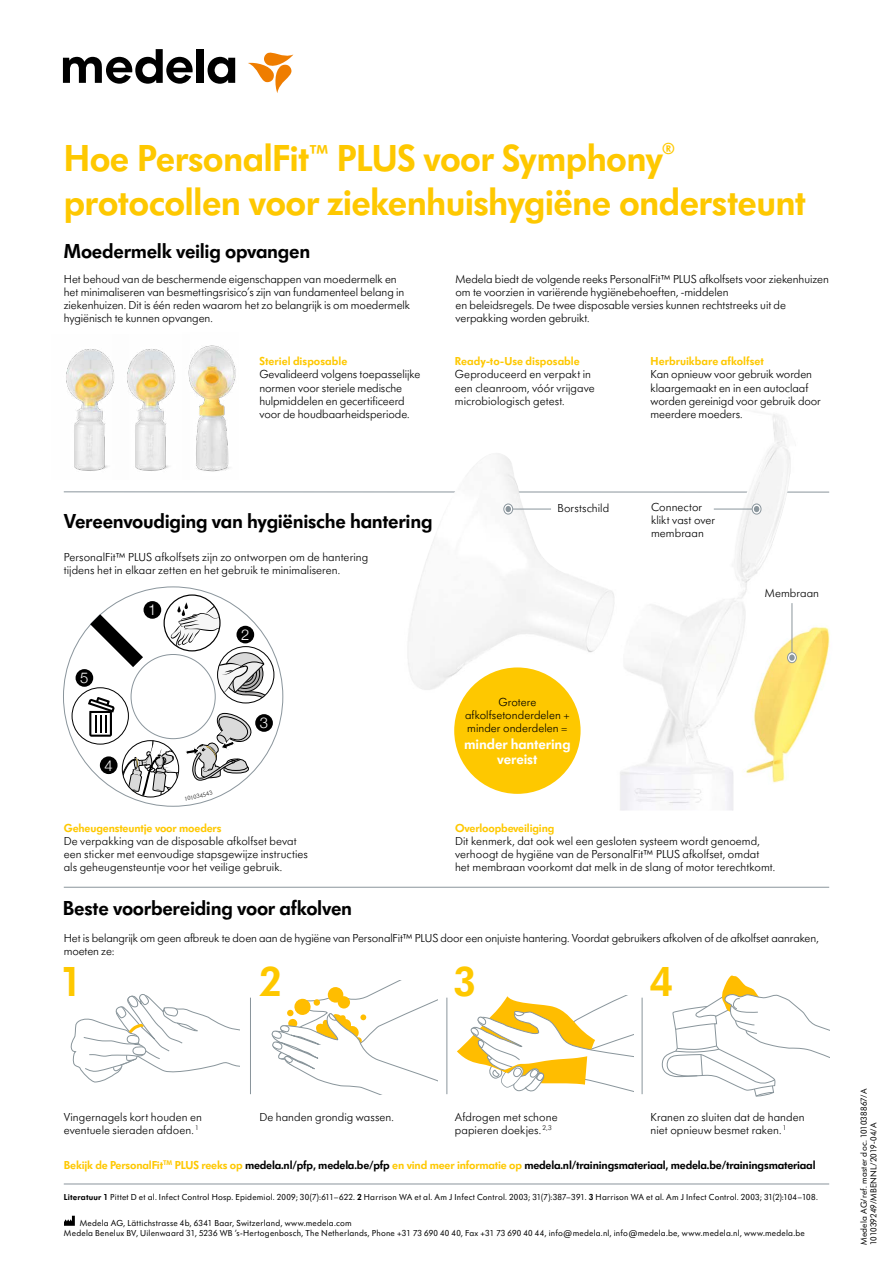
<style>
.page{position:relative;width:893px;height:1263px;background:#fff}
.page>*{position:absolute;margin:0;border:0;box-sizing:border-box;transform-origin:0 0}
.t1{font:600 43.5px "Futura SB Medela";color:#fec800}
.t2{font:600 39px "Futura SB Medela";letter-spacing:-.015em;color:#fec800}
.t3{font:600 21px "Futura SB Medela";letter-spacing:-.015em;color:#000}
.t4{font:600 16.5px "Futura SB Medela";color:#fec800}
.t5{font:600 15px/15px "Futura SB Medela";letter-spacing:-.005em;color:#fff;text-align:center}
.t6{font:300 14.85px "Helvetica Neue";color:#fff}
.t7{font:300 12px/13.2px "Futura SB Medela";color:#000}
.t8{font:600 12px "Futura SB Medela";letter-spacing:-.01em;color:#000}
.t9{font:600 12px "Futura SB Medela";color:#fec800}
.t10{font:9px/9.9px "Futura SB Medela";letter-spacing:.02em;color:#000}
.s1{color:#fec800}
.s2{font-weight:600}
</style>
<div class="page">
<hr style="left:64px;top:491px;width:765px;height:1px;background:#8a959c">
<img style="left:402px;top:453px;width:223px;height:358px">
<img style="left:546px;top:414px;width:284px;height:396px">
<img style="left:739px;top:623px;width:91px;height:162px">
<img style="left:66px;top:349px;width:46px;height:122px">
<img style="left:112px;top:349px;width:64px;height:122px">
<img style="left:188px;top:345px;width:48px;height:127px">
<div style="left:196px;top:49px;width:7px;height:34px;background:#000"></div>
<svg style="left:208px;top:57px;width:27px;height:27px"></svg>
<svg style="left:63px;top:49px;width:130px;height:35px"></svg>
<svg style="left:248px;top:52px;width:45px;height:41px"></svg>
<svg style="left:70px;top:994px;width:170px;height:89px"></svg>
<svg style="left:271px;top:980px;width:167px;height:114px"></svg>
<svg style="left:457px;top:995px;width:176px;height:97px"></svg>
<svg style="left:662px;top:975px;width:167px;height:122px"></svg>
<div style="left:144px;top:601px;width:17px;height:18px;background:#000;border-radius:50%"></div>
<div style="left:76px;top:669px;width:17px;height:18px;background:#000;border-radius:50%"></div>
<div style="left:100px;top:756px;width:18px;height:18px;background:#000;border-radius:50%"></div>
<div style="left:255px;top:714px;width:18px;height:18px;background:#000;border-radius:50%"></div>
<div style="left:72px;top:687px;width:57px;height:57px;border:1px solid #000;border-radius:50%"></div>
<svg style="left:88px;top:697px;width:27px;height:40px"></svg>
<svg style="left:171px;top:599px;width:97px;height:104px"></svg>
<div style="left:164px;top:594px;width:57px;height:57px;border:1px solid #000;border-radius:50%"></div>
<svg style="left:90px;top:614px;width:53px;height:53px"></svg>
<svg style="left:185px;top:711px;width:71px;height:71px"></svg>
<svg style="left:122px;top:741px;width:57px;height:55px"></svg>
<div style="left:122px;top:740px;width:57px;height:57px;border:1px solid #000;border-radius:50%"></div>
<div style="left:454px;top:667px;width:127px;height:127px;background:#fec800;border-radius:50%"></div>
<hr style="left:250px;top:998px;width:1px;height:96px;background:#8a959c">
<hr style="left:446px;top:998px;width:1px;height:96px;background:#8a959c">
<hr style="left:642px;top:998px;width:1px;height:96px;background:#8a959c">
<hr style="left:64px;top:887px;width:765px;height:1px;background:#8a959c">
<hr style="left:714px;top:509px;width:38px;height:1px;background:#8a959c">
<div style="left:752px;top:504px;width:9px;height:10px;border:1px solid #8a959c;border-radius:50%"></div>
<svg style="left:754px;top:506px;width:5px;height:6px"></svg>
<hr style="left:792px;top:603px;width:1px;height:49px;background:#8a959c">
<div style="left:787px;top:652px;width:10px;height:11px;border:1px solid #8a959c;border-radius:50%"></div>
<div style="left:789px;top:654px;width:6px;height:7px;background:#8a959c;border-radius:50%"></div>
<hr style="left:513px;top:509px;width:38px;height:1px;background:#8a959c">
<div style="left:504px;top:504px;width:9px;height:10px;border:1px solid #8a959c;border-radius:50%"></div>
<svg style="left:505px;top:506px;width:6px;height:6px"></svg>
<hr style="left:64px;top:1183px;width:765px;height:1px;background:#8a959c">
<svg style="left:64px;top:1216px;width:11px;height:10px"></svg>
<h2 class="t2" style="left:64px;top:135px;width:601px">Hoe PersonalFit<sup>™</sup> PLUS voor Symphony</h2>
<h3 class="t4" style="left:662px;top:139px;width:14px">®</h3>
<h2 class="t2" style="left:64px;top:179px;width:744px">protocollen voor ziekenhuishygiëne ondersteunt</h2>
<h3 class="t3" style="left:64px;top:239px;width:248px">Moedermelk veilig opvangen</h3>
<p class="t7" style="left:64px;top:272px;width:348px">Het behoud van de beschermende eigenschappen van moedermelk en het minimaliseren van besmettingsrisico’s zijn van fundamenteel belang in ziekenhuizen. Dit is één reden waarom het zo belangrijk is om moedermelk hygiënisch te kunnen opvangen.</p>
<p class="t7" style="left:455px;top:272px;width:375px">Medela biedt de volgende reeks PersonalFit™ PLUS afkolfsets voor ziekenhuizen om te voorzien in variërende hygiënebehoeften, -middelen<br>en beleidsregels. De twee disposable versies kunnen rechtstreeks uit de verpakking worden gebruikt.</p>
<p class="t9" style="left:259px;top:354px;width:89px">Steriel disposable</p>
<p class="t7" style="left:259px;top:368px;width:162px">Gevalideerd volgens toepasselijke normen voor steriele medische hulpmiddelen en gecertificeerd voor de houdbaarheidsperiode.</p>
<p class="t9" style="left:455px;top:354px;width:126px">Ready-to-Use disposable</p>
<p class="t7" style="left:455px;top:368px;width:141px">Geproduceerd en verpakt in een cleanroom, vóór vrijgave microbiologisch getest.</p>
<p class="t9" style="left:650px;top:354px;width:115px">Herbruikbare afkolfset</p>
<p class="t7" style="left:650px;top:368px;width:172px">Kan opnieuw voor gebruik worden klaargemaakt en in een autoclaaf worden gereinigd voor gebruik door meerdere moeders.</p>
<h3 class="t3" style="left:64px;top:508px;width:370px">Vereenvoudiging van hygiënische hantering</h3>
<p class="t7" style="left:64px;top:550px;width:306px">PersonalFit™ PLUS afkolfsets zijn zo ontworpen om de hantering tijdens het in elkaar zetten en het gebruik te minimaliseren.</p>
<p class="t6" style="left:80px;top:666px;width:10px">5</p>
<p class="t6" style="left:105px;top:753px;width:10px">4</p>
<p class="t6" style="left:148px;top:598px;width:10px">1</p>
<p class="t6" style="left:241px;top:623px;width:10px">2</p>
<p class="t6" style="left:260px;top:711px;width:10px">3</p>
<p class="t9" style="left:64px;top:821px;width:159px">Geheugensteuntje voor moeders</p>
<p class="t7" style="left:64px;top:834px;width:246px">De verpakking van de disposable afkolfset bevat een sticker met eenvoudige stapsgewijze instructies als geheugensteuntje voor het veilige gebruik.</p>
<h3 class="t3" style="left:63px;top:895px;width:291px">Beste voorbereiding voor afkolven</h3>
<p class="t7" style="left:557px;top:502px;width:53px">Borstschild</p>
<p class="t7" style="left:651px;top:500px;width:66px">Connector klikt vast over membraan</p>
<p class="t7" style="left:465px;top:695px;width:106px;text-align:center">Grotere afkolfsetonderdelen + minder onderdelen =</p>
<p class="t5" style="left:464px;top:736px;width:108px">minder hantering vereist</p>
<p class="t7" style="left:765px;top:586px;width:56px">Membraan</p>
<p class="t9" style="left:455px;top:821px;width:101px">Overloopbeveiliging</p>
<p class="t7" style="left:455px;top:834px;width:322px">Dit kenmerk, dat ook wel een gesloten systeem wordt genoemd, verhoogt de hygiëne van de PersonalFit™ PLUS afkolfset, omdat het membraan voorkomt dat melk in de slang of motor terechtkomt.</p>
<p class="t7" style="left:64px;top:931px;width:756px">Het is belangrijk om geen afbreuk te doen aan de hygiëne van PersonalFit™ PLUS door een onjuiste hantering. Voordat gebruikers afkolven of de afkolfset aanraken, moeten ze:</p>
<h1 class="t1" style="left:60px;top:956px;width:24px">1</h1>
<h1 class="t1" style="left:259px;top:956px;width:24px">2</h1>
<h1 class="t1" style="left:453px;top:956px;width:24px">3</h1>
<h1 class="t1" style="left:650px;top:956px;width:24px">4</h1>
<p class="t7" style="left:64px;top:1110px;width:140px">Vingernagels kort houden en eventuele sieraden afdoen. <sup>1</sup></p>
<p class="t7" style="left:259px;top:1110px;width:136px">De handen grondig wassen.</p>
<p class="t7" style="left:455px;top:1110px;width:104px">Afdrogen met schone papieren doekjes. <sup>2,3</sup></p>
<p class="t7" style="left:650px;top:1110px;width:156px">Kranen zo sluiten dat de handen niet opnieuw besmet raken. <sup>1</sup></p>
<p class="t8" style="left:64px;top:1157px;width:753px"><span class="s1">Bekijk de PersonalFit</span><sup>TM</sup> <span class="s1">PLUS reeks op</span> medela.nl/pfp, medela.be/pfp <span class="s1">en vind meer informatie op</span> medela.nl/trainingsmateriaal, medela.be/trainingsmateriaal</p>
<p class="t10" style="left:64px;top:1192px;width:755px"><span class="s2">Literatuur 1</span> Pittet D et al. Infect Control Hosp. Epidemiol. 2009; 30(7):611–622. <span class="s2">2</span> Harrison WA et al. Am J Infect Control. 2003; 31(7):387–391. <span class="s2">3</span> Harrison WA et al. Am J Infect Control. 2003; 31(2):104–108.</p>
<p class="t10" style="left:64px;top:1218px;width:742px;text-indent:16px">Medela AG, Lättichstrasse 4b, 6341 Baar, Switzerland, www.medela.com<br>Medela Benelux BV, Uilenwaard 31, 5236 WB ’s-Hertogenbosch, The Netherlands, Phone +31 73 690 40 40, Fax +31 73 690 40 44, info@medela.nl, info@medela.be, www.medela.nl, www.medela.be</p>
<p class="t10" style="left:859px;top:1245px;width:158px;rotate:-90deg">Medela AG/ref. master doc. 101038867/A<br>101039249/MBENNL/2019-04/A</p>
</div>
